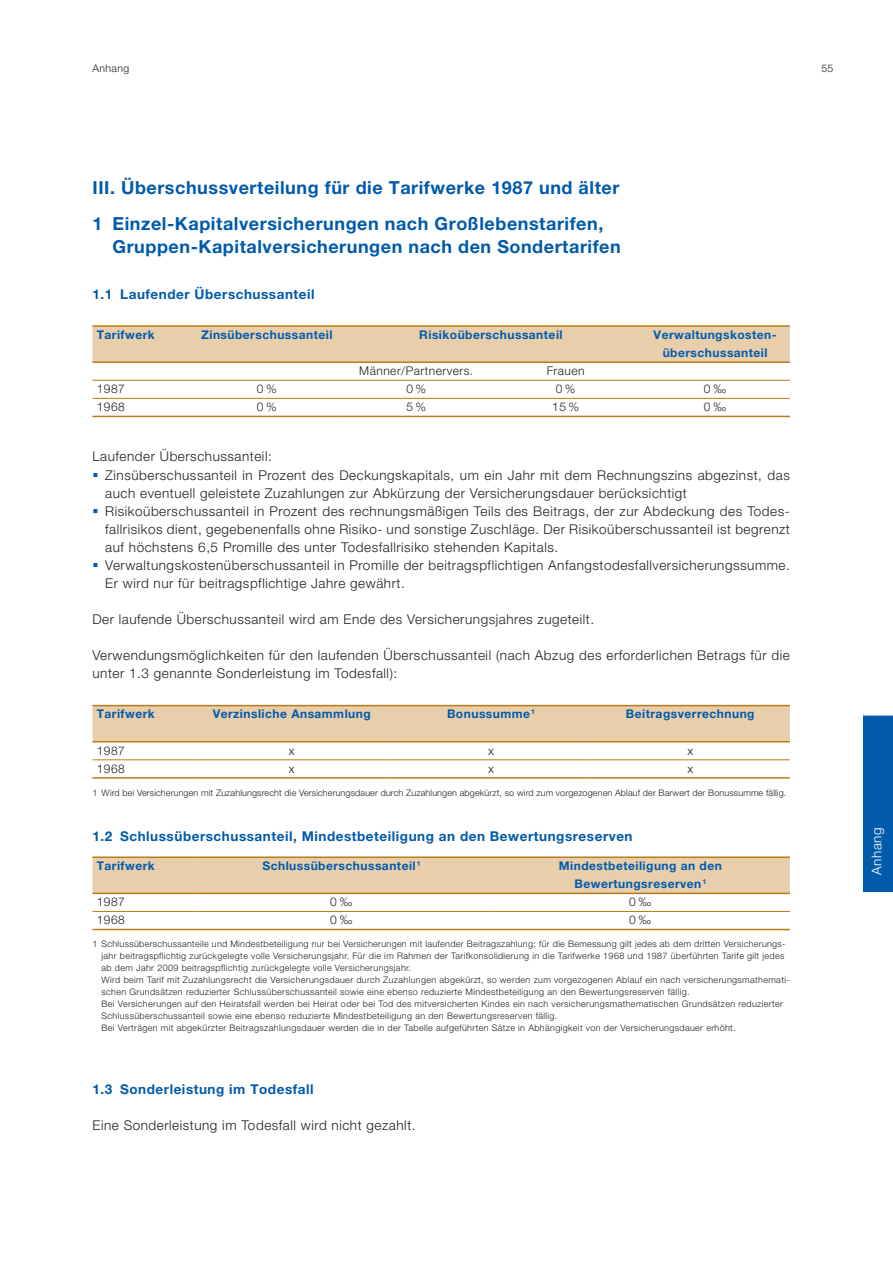
<style>
.page{position:relative;width:893px;height:1263px;background:#fff}
.page>*{position:absolute;margin:0;border:0;box-sizing:border-box;transform-origin:0 0}
.t1{font:700 18px/36.2px "Helvetica Neue LT Pro";letter-spacing:.03em;color:#015aaa}
.t2{font:300 13.5px/18.1px "Helvetica Neue LT Pro";letter-spacing:.04em;color:#231f20}
.t3{font:700 13.5px "Helvetica Neue LT Pro";letter-spacing:.04em;color:#015aaa}
.t4{font:300 13.5px "Helvetica Neue LT Pro";letter-spacing:.04em;color:#fff}
.t5{font:700 12px/18px "Helvetica Neue LT Pro";letter-spacing:.04em;color:#015aaa;text-align:center}
.t6{font:300 12px "Helvetica Neue LT Pro";letter-spacing:.04em;color:#231f20}
.t7{font:300 10.5px "Helvetica Neue LT Pro";letter-spacing:.04em;color:#231f20}
.t8{font:300 9px/12px "Helvetica Neue LT Pro";letter-spacing:.04em;color:#231f20}
.t9{font:300 9px "Helvetica Neue LT Pro";letter-spacing:.015em;color:#231f20}
.s1{color:#015aaa}
</style>
<div class="page">
<div style="left:92px;top:327px;width:698px;height:34px;background:#e9ceab"></div>
<hr style="left:92px;top:380px;width:100px;height:1px;background:#b97b17">
<hr style="left:192px;top:380px;width:150px;height:1px;background:#b97b17">
<hr style="left:342px;top:380px;width:149px;height:1px;background:#b97b17">
<hr style="left:491px;top:380px;width:149px;height:1px;background:#b97b17">
<hr style="left:640px;top:380px;width:150px;height:1px;background:#b97b17">
<hr style="left:92px;top:325px;width:100px;height:2px;background:#b97b17">
<hr style="left:192px;top:325px;width:150px;height:2px;background:#b97b17">
<hr style="left:342px;top:325px;width:149px;height:2px;background:#b97b17">
<hr style="left:491px;top:325px;width:149px;height:2px;background:#b97b17">
<hr style="left:640px;top:325px;width:150px;height:2px;background:#b97b17">
<hr style="left:92px;top:361px;width:100px;height:2px;background:#b97b17">
<hr style="left:192px;top:361px;width:150px;height:2px;background:#b97b17">
<hr style="left:342px;top:361px;width:149px;height:2px;background:#b97b17">
<hr style="left:491px;top:361px;width:149px;height:2px;background:#b97b17">
<hr style="left:640px;top:361px;width:150px;height:2px;background:#b97b17">
<hr style="left:92px;top:398px;width:100px;height:1px;background:#b97b17">
<hr style="left:192px;top:398px;width:150px;height:1px;background:#b97b17">
<hr style="left:342px;top:398px;width:149px;height:1px;background:#b97b17">
<hr style="left:491px;top:398px;width:149px;height:1px;background:#b97b17">
<hr style="left:640px;top:398px;width:150px;height:1px;background:#b97b17">
<hr style="left:92px;top:416px;width:100px;height:1px;background:#b97b17">
<hr style="left:192px;top:416px;width:150px;height:1px;background:#b97b17">
<hr style="left:342px;top:416px;width:149px;height:1px;background:#b97b17">
<hr style="left:491px;top:416px;width:149px;height:1px;background:#b97b17">
<hr style="left:640px;top:416px;width:150px;height:1px;background:#b97b17">
<div style="left:92px;top:706px;width:698px;height:35px;background:#e9ceab"></div>
<hr style="left:92px;top:705px;width:100px;height:1px;background:#b97b17">
<hr style="left:192px;top:705px;width:199px;height:1px;background:#b97b17">
<hr style="left:391px;top:705px;width:200px;height:1px;background:#b97b17">
<hr style="left:591px;top:705px;width:199px;height:1px;background:#b97b17">
<hr style="left:92px;top:741px;width:100px;height:1px;background:#b97b17">
<hr style="left:192px;top:741px;width:199px;height:1px;background:#b97b17">
<hr style="left:391px;top:741px;width:200px;height:1px;background:#b97b17">
<hr style="left:591px;top:741px;width:199px;height:1px;background:#b97b17">
<hr style="left:92px;top:759px;width:100px;height:1px;background:#b97b17">
<hr style="left:192px;top:759px;width:199px;height:1px;background:#b97b17">
<hr style="left:391px;top:759px;width:200px;height:1px;background:#b97b17">
<hr style="left:591px;top:759px;width:199px;height:1px;background:#b97b17">
<hr style="left:92px;top:777px;width:100px;height:2px;background:#b97b17">
<hr style="left:192px;top:777px;width:199px;height:2px;background:#b97b17">
<hr style="left:391px;top:777px;width:200px;height:2px;background:#b97b17">
<hr style="left:591px;top:777px;width:199px;height:2px;background:#b97b17">
<div style="left:92px;top:858px;width:698px;height:35px;background:#e9ceab"></div>
<hr style="left:92px;top:856px;width:100px;height:2px;background:#b97b17">
<hr style="left:192px;top:856px;width:299px;height:2px;background:#b97b17">
<hr style="left:491px;top:856px;width:299px;height:2px;background:#b97b17">
<hr style="left:92px;top:893px;width:100px;height:1px;background:#b97b17">
<hr style="left:192px;top:893px;width:299px;height:1px;background:#b97b17">
<hr style="left:491px;top:893px;width:299px;height:1px;background:#b97b17">
<hr style="left:92px;top:911px;width:100px;height:1px;background:#b97b17">
<hr style="left:192px;top:911px;width:299px;height:1px;background:#b97b17">
<hr style="left:491px;top:911px;width:299px;height:1px;background:#b97b17">
<hr style="left:92px;top:929px;width:100px;height:1px;background:#b97b17">
<hr style="left:192px;top:929px;width:299px;height:1px;background:#b97b17">
<hr style="left:491px;top:929px;width:299px;height:1px;background:#b97b17">
<div style="left:863px;top:713px;width:30px;height:179px;background:#015aaa"></div>
<div style="left:863px;top:711px;width:30px;height:5px;background:#fff"></div>
<p class="t7" style="left:92px;top:62px;width:38px">Anhang</p>
<p class="t7" style="left:821px;top:62px;width:14px">55</p>
<h1 class="t1" style="left:92px;top:169px;width:528px">III. Überschussverteilung für die Tarifwerke 1987 und älter<br>1 Einzel-Kapitalversicherungen nach Großlebenstarifen,</h1>
<h1 class="t1" style="left:113px;top:228px;width:510px">Gruppen-Kapitalversicherungen nach den Sondertarifen</h1>
<h2 class="t3" style="left:92px;top:286px;width:224px">1.1 Laufender Überschussanteil</h2>
<h3 class="t5" style="left:97px;top:325px;width:60px">Tarifwerk</h3>
<h3 class="t5" style="left:201px;top:325px;width:133px">Zinsüberschussanteil</h3>
<h3 class="t5" style="left:419px;top:325px;width:145px">Risikoüberschussanteil</h3>
<h3 class="t5" style="left:654px;top:325px;width:125px">Verwaltungskosten&shy;überschussanteil</h3>
<h3 class="t6" style="left:359px;top:363px;width:115px">Männer/Partnervers.</h3>
<h3 class="t6" style="left:547px;top:363px;width:39px">Frauen</h3>
<h3 class="t6" style="left:97px;top:381px;width:30px">1987</h3>
<h3 class="t6" style="left:257px;top:381px;width:21px">0%</h3>
<h3 class="t6" style="left:406px;top:381px;width:21px">0%</h3>
<h3 class="t6" style="left:556px;top:381px;width:21px">0%</h3>
<h3 class="t6" style="left:704px;top:381px;width:24px">0‰</h3>
<h3 class="t6" style="left:97px;top:400px;width:30px">1968</h3>
<h3 class="t6" style="left:257px;top:400px;width:21px">0%</h3>
<h3 class="t6" style="left:406px;top:400px;width:21px">5%</h3>
<h3 class="t6" style="left:552px;top:400px;width:28px">15%</h3>
<h3 class="t6" style="left:704px;top:400px;width:24px">0‰</h3>
<h2 class="t2" style="left:92px;top:447px;width:181px">Laufender Überschussanteil:</h2>
<h2 class="t2" style="left:105px;top:465px;width:686px;text-indent:-13px"><span class="s1">▪</span> Zinsüberschussanteil in Prozent des Deckungskapitals, um ein Jahr mit dem Rechnungszins abgezinst, das auch eventuell geleistete Zuzahlungen zur Abkürzung der Versicherungsdauer berücksichtigt</h2>
<p class="t2" style="left:105px;top:501px;width:686px;text-align:justify;text-indent:-13px"><span class="s1">▪</span> Risikoüberschussanteil in Prozent des rechnungsmäßigen Teils des Beitrags, der zur Abdeckung des Todes&shy;fallrisikos dient, gegebenenfalls ohne Risiko- und sonstige Zuschläge. Der Risikoüberschussanteil ist begrenzt auf höchstens 6,5 Promille des unter Todesfallrisiko stehenden Kapitals.</p>
<h2 class="t2" style="left:105px;top:556px;width:686px;text-indent:-13px"><span class="s1">▪</span> Verwaltungskostenüberschussanteil in Promille der beitragspflichtigen Anfangstodesfallversicherungssumme.<br>Er wird nur für beitragspflichtige Jahre gewährt.</h2>
<h2 class="t2" style="left:92px;top:610px;width:503px">Der laufende Überschussanteil wird am Ende des Versicherungsjahres zugeteilt.</h2>
<h2 class="t2" style="left:92px;top:646px;width:699px">Verwendungsmöglichkeiten für den laufenden Überschussanteil (nach Abzug des erforderlichen Betrags für die unter 1.3 genannte Sonderleistung im Todesfall):</h2>
<h3 class="t5" style="left:97px;top:705px;width:60px">Tarifwerk</h3>
<h3 class="t5" style="left:213px;top:705px;width:160px">Verzinsliche Ansammlung</h3>
<h3 class="t5" style="left:447px;top:705px;width:89px">Bonussumme<sup>1</sup></h3>
<h3 class="t5" style="left:626px;top:705px;width:130px">Beitragsverrechnung</h3>
<h3 class="t6" style="left:97px;top:743px;width:30px">1987</h3>
<h3 class="t6" style="left:289px;top:743px;width:7px">x</h3>
<h3 class="t6" style="left:488px;top:743px;width:7px">x</h3>
<h3 class="t6" style="left:687px;top:743px;width:7px">x</h3>
<h3 class="t6" style="left:97px;top:761px;width:30px">1968</h3>
<h3 class="t6" style="left:289px;top:761px;width:7px">x</h3>
<h3 class="t6" style="left:488px;top:761px;width:7px">x</h3>
<h3 class="t6" style="left:687px;top:761px;width:7px">x</h3>
<p class="t9" style="left:92px;top:787px;width:695px">1 Wird bei Versicherungen mit Zuzahlungsrecht die Versicherungsdauer durch Zuzahlungen abgekürzt, so wird zum vorgezogenen Ablauf der Barwert der Bonussumme fällig.</p>
<h2 class="t3" style="left:92px;top:828px;width:542px">1.2 Schlussüberschussanteil, Mindestbeteiligung an den Bewertungsreserven</h2>
<h3 class="t5" style="left:97px;top:856px;width:60px">Tarifwerk</h3>
<h3 class="t5" style="left:262px;top:856px;width:160px">Schlussüberschussanteil <sup>1</sup></h3>
<h3 class="t5" style="left:559px;top:856px;width:165px">Mindestbeteiligung an den<br>Bewertungsreserven<sup>1</sup></h3>
<h3 class="t6" style="left:97px;top:895px;width:30px">1987</h3>
<h3 class="t6" style="left:330px;top:895px;width:24px">0‰</h3>
<h3 class="t6" style="left:629px;top:895px;width:24px">0‰</h3>
<h3 class="t6" style="left:97px;top:913px;width:30px">1968</h3>
<h3 class="t6" style="left:330px;top:913px;width:24px">0‰</h3>
<h3 class="t6" style="left:629px;top:913px;width:24px">0‰</h3>
<p class="t8" style="left:102px;top:937px;width:690px;text-indent:-9px">1 Schlussüberschussanteile und Mindestbeteiligung nur bei Versicherungen mit laufender Beitragszahlung; für die Bemessung gilt jedes ab dem dritten Versicherungs&shy;jahr beitragspflichtig zurückgelegte volle Versicherungsjahr. Für die im Rahmen der Tarifkonsolidierung in die Tarifwerke 1968 und 1987 überführten Tarife gilt jedes ab dem Jahr 2009 beitragspflichtig zurückgelegte volle Versicherungsjahr.<br>Wird beim Tarif mit Zuzahlungsrecht die Versicherungsdauer durch Zuzahlungen abgekürzt, so werden zum vorgezogenen Ablauf ein nach versicherungsmathemati&shy;schen Grundsätzen reduzierter Schlussüberschussanteil sowie eine ebenso reduzierte Mindestbeteiligung an den Bewertungsreserven fällig.<br>Bei Versicherungen auf den Heiratsfall werden bei Heirat oder bei Tod des mitversicherten Kindes ein nach versicherungsmathematischen Grundsätzen reduzierter Schlussüberschussanteil sowie eine ebenso reduzierte Mindestbeteiligung an den Bewertungsreserven fällig.<br>Bei Verträgen mit abgekürzter Beitragszahlungsdauer werden die in der Tabelle aufgeführten Sätze in Abhängigkeit von der Versicherungsdauer erhöht.</p>
<h2 class="t3" style="left:92px;top:1081px;width:223px">1.3 Sonderleistung im Todesfall</h2>
<h2 class="t2" style="left:92px;top:1116px;width:325px">Eine Sonderleistung im Todesfall wird nicht gezahlt.</h2>
<h2 class="t4" style="left:868px;top:875px;width:49px;rotate:-90deg">Anhang</h2>
</div>
